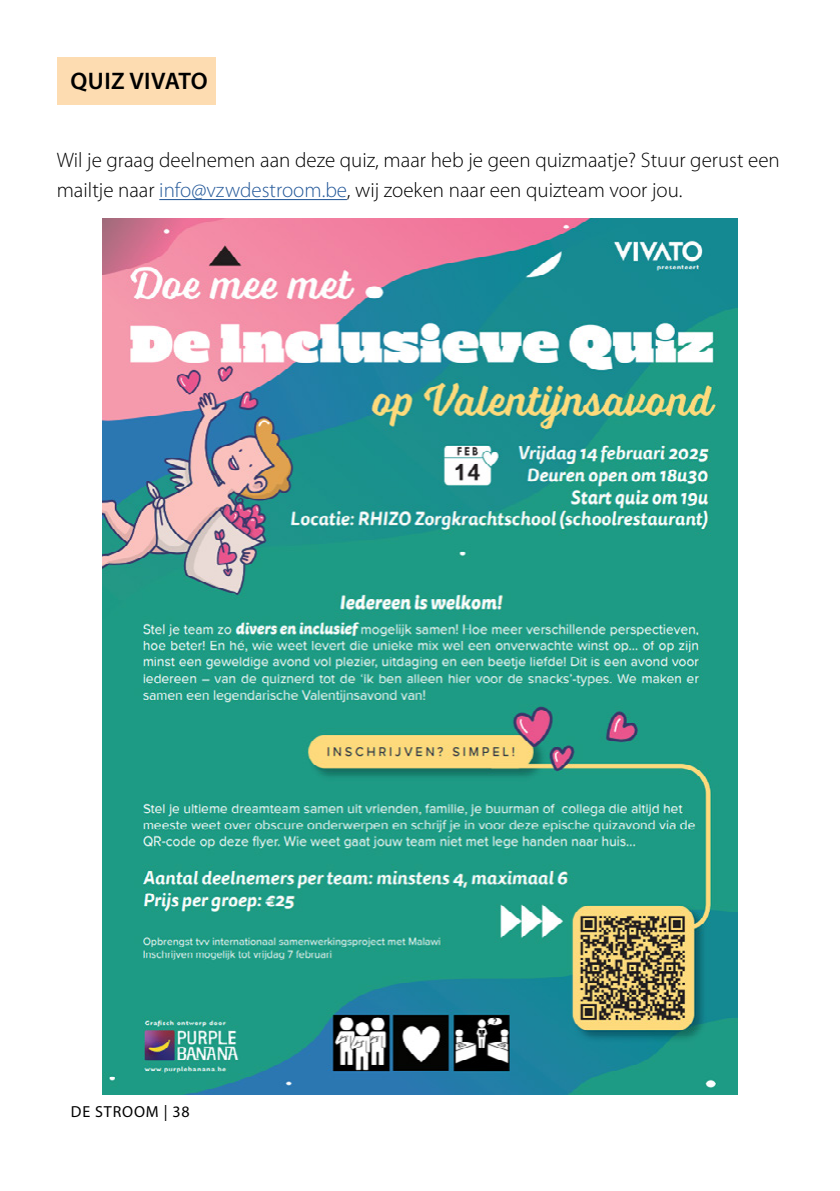
<style>
.page{position:relative;width:840px;height:1191px;background:#fff}
.page>*{position:absolute;margin:0;border:0;box-sizing:border-box;transform-origin:0 0}
.t1{font:600 24px "Myriad Pro";letter-spacing:.02em;color:#000}
.t2{font:300 21px/30px "Myriad Pro";color:#000}
.t3{font:16px "Myriad Pro";letter-spacing:.05em;color:#000}
.s1{color:#275b9b}
</style>
<div class="page">
<div style="left:57px;top:57px;width:158px;height:47px;background:#fddcb1"></div>
<hr style="left:159px;top:199px;width:188px;height:1px;background:#275b9b">
<img style="left:102px;top:218px;width:635px;height:876px">
<p class="t1" style="left:70px;top:65px;width:139px">QUIZ VIVATO</p>
<p class="t2" style="left:57px;top:145px;width:724px">Wil je graag deelnemen aan deze quiz, maar heb je geen quizmaatje? Stuur gerust een mailtje naar <span class="s1">info@vzwdestroom.be</span>, wij zoeken naar een quizteam voor jou.</p>
<p class="t3" style="left:71px;top:1101px;width:120px">DE STROOM | 38</p>
</div>
